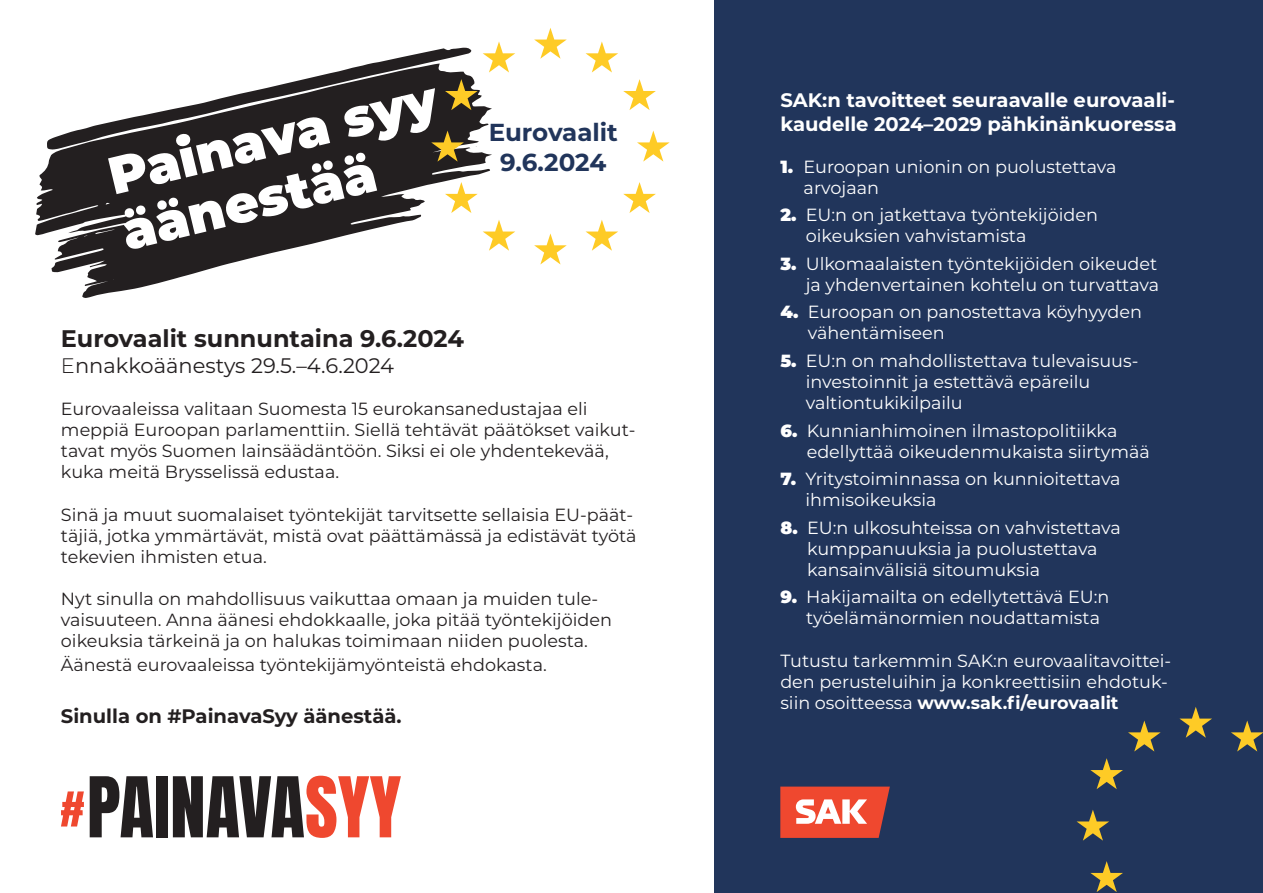
<style>
.page{position:relative;width:1263px;height:893px;background:#fff}
.page>*{position:absolute;margin:0;border:0;box-sizing:border-box;transform-origin:0 0}
.t1{font:900 52.5px "Montserrat";color:#fff}
.t2{font:700 24.6px "Montserrat";letter-spacing:-.005em;color:#21355b}
.t3{font:700 24px "Montserrat";color:#231f20}
.t4{font:21px "Montserrat";color:#231f20}
.t5{font:700 19.5px "Montserrat";color:#fff}
.t6{font:700 19.5px "Montserrat";color:#231f20}
.t7{font:17.55px/21.1px "Montserrat";color:#fff}
.t8{font:17.55px/21.1px "Montserrat";color:#231f20}
.s1{font-weight:300}
.s2{font-weight:900}
.s3{font-weight:700}
</style>
<div class="page">
<div style="left:714px;top:0;width:549px;height:893px;background:#21355b"></div>
<svg style="left:780px;top:787px;width:110px;height:51px;background:#e66958"></svg>
<svg style="left:90px;top:776px;width:63px;height:61px"></svg>
<div style="left:156px;top:776px;width:12px;height:61px;background:#231f20"></div>
<svg style="left:173px;top:776px;width:228px;height:62px"></svg>
<svg style="left:61px;top:791px;width:23px;height:35px"></svg>
<svg style="left:35px;top:47px;width:458px;height:251px;fill:#231f20"></svg>
<svg style="left:534px;top:28px;width:33px;height:31px"></svg>
<svg style="left:534px;top:233px;width:33px;height:31px"></svg>
<svg style="left:637px;top:131px;width:33px;height:31px"></svg>
<svg style="left:586px;top:41px;width:32px;height:32px"></svg>
<svg style="left:623px;top:79px;width:33px;height:31px"></svg>
<svg style="left:623px;top:182px;width:33px;height:31px"></svg>
<svg style="left:586px;top:220px;width:32px;height:31px"></svg>
<svg style="left:431px;top:131px;width:33px;height:31px"></svg>
<svg style="left:483px;top:41px;width:32px;height:32px"></svg>
<svg style="left:445px;top:79px;width:33px;height:31px"></svg>
<svg style="left:445px;top:182px;width:33px;height:31px"></svg>
<svg style="left:483px;top:220px;width:32px;height:31px"></svg>
<svg style="left:1179px;top:707px;width:33px;height:31px"></svg>
<svg style="left:1231px;top:720px;width:32px;height:31px"></svg>
<svg style="left:1076px;top:810px;width:33px;height:31px"></svg>
<svg style="left:1128px;top:720px;width:33px;height:31px"></svg>
<svg style="left:1090px;top:758px;width:33px;height:31px"></svg>
<svg style="left:1090px;top:861px;width:33px;height:31px"></svg>
<p class="t1" style="left:100px;top:140px;width:338px;rotate:-14deg">Painava syy</p>
<p class="t1" style="left:113px;top:195px;width:261px;rotate:-14deg">äänestää</p>
<p class="t2" style="left:489px;top:115px;width:131px">Eurovaalit</p>
<p class="t2" style="left:500px;top:144px;width:108px">9.6.2024</p>
<p class="t3" style="left:61px;top:322px;width:405px">Eurovaalit sunnuntaina 9.6.2024</p>
<p class="t4" style="left:61px;top:351px;width:335px"><span class="s1">E</span>nnakkoäänestys 29.5.–4.6.2024</p>
<p class="t8" style="left:61px;top:397px;width:576px">Eurovaaleissa valitaan Suomesta 15 eurokansanedustajaa eli meppiä Euroopan parlamenttiin. Siellä tehtävät päätökset vaikut&shy;tavat myös Suomen lainsäädäntöön. Siksi ei ole yhdentekevää, kuka meitä Brysselissä edustaa.</p>
<p class="t8" style="left:61px;top:503px;width:577px">Sinä ja muut suomalaiset työntekijät tarvitsette sellaisia EU-päät&shy;täjiä, jotka ymmärtävät, mistä ovat päättämässä ja edistävät työtä tekevien ihmisten etua.</p>
<p class="t8" style="left:61px;top:588px;width:553px">Nyt sinulla on mahdollisuus vaikuttaa omaan ja muiden tule&shy;vaisuuteen. Anna äänesi ehdokkaalle, joka pitää työntekijöiden oikeuksia tärkeinä ja on halukas toimimaan niiden puolesta.</p>
<p class="t8" style="left:61px;top:653px;width:487px">Äänestä eurovaaleissa työntekijämyönteistä ehdokasta.</p>
<p class="t6" style="left:61px;top:701px;width:342px">Sinulla on #PainavaSyy äänestää.</p>
<p class="t5" style="left:780px;top:86px;width:396px">SAK:n tavoitteet seuraavalle eurovaali-</p>
<p class="t5" style="left:780px;top:110px;width:398px">kaudelle 2024–2029 pähkinänkuoressa</p>
<p class="t7" style="left:804px;top:155px;width:314px;text-indent:-23px"><span class="s2">1.</span> Euroopan unionin on puolustettava arvojaan</p>
<p class="t7" style="left:806px;top:204px;width:294px;text-indent:-25px"><span class="s2">2.</span> EU:n on jatkettava työntekijöiden oikeuksien vahvistamista</p>
<p class="t7" style="left:780px;top:252px;width:380px;text-align:right"><span class="s2">3.</span> Ulkomaalaisten työntekijöiden oikeudet ja yhdenvertainen kohtelu on turvattava</p>
<p class="t7" style="left:808px;top:301px;width:336px;text-indent:-27px"><span class="s2">4.</span> Euroopan on panostettava köyhyyden vähentämiseen</p>
<p class="t7" style="left:806px;top:349px;width:334px;text-indent:-25px"><span class="s2">5.</span> EU:n on mahdollistettava tulevaisuus&shy;investoinnit ja estettävä epäreilu valtiontukikilpailu</p>
<p class="t7" style="left:807px;top:419px;width:345px;text-indent:-26px"><span class="s2">6.</span> Kunnianhimoinen ilmastopolitiikka edellyttää oikeudenmukaista siirtymää</p>
<p class="t7" style="left:805px;top:468px;width:317px;text-indent:-25px"><span class="s2">7.</span> Yritystoiminnassa on kunnioitettava ihmisoikeuksia</p>
<p class="t7" style="left:807px;top:516px;width:315px;text-indent:-27px"><span class="s2">8.</span> EU:n ulkosuhteissa on vahvistettava kumppanuuksia ja puolustettava kansainvälisiä sitoumuksia</p>
<p class="t7" style="left:806px;top:586px;width:305px;text-indent:-26px"><span class="s2">9.</span> Hakijamailta on edellytettävä EU:n työelämänormien noudattamista</p>
<p class="t7" style="left:780px;top:649px;width:392px">Tutustu tarkemmin SAK:n eurovaalitavoittei&shy;den perusteluihin ja konkreettisiin ehdotuk&shy;siin osoitteessa <span class="s3">www.sak.fi/eurovaalit</span></p>
</div>
